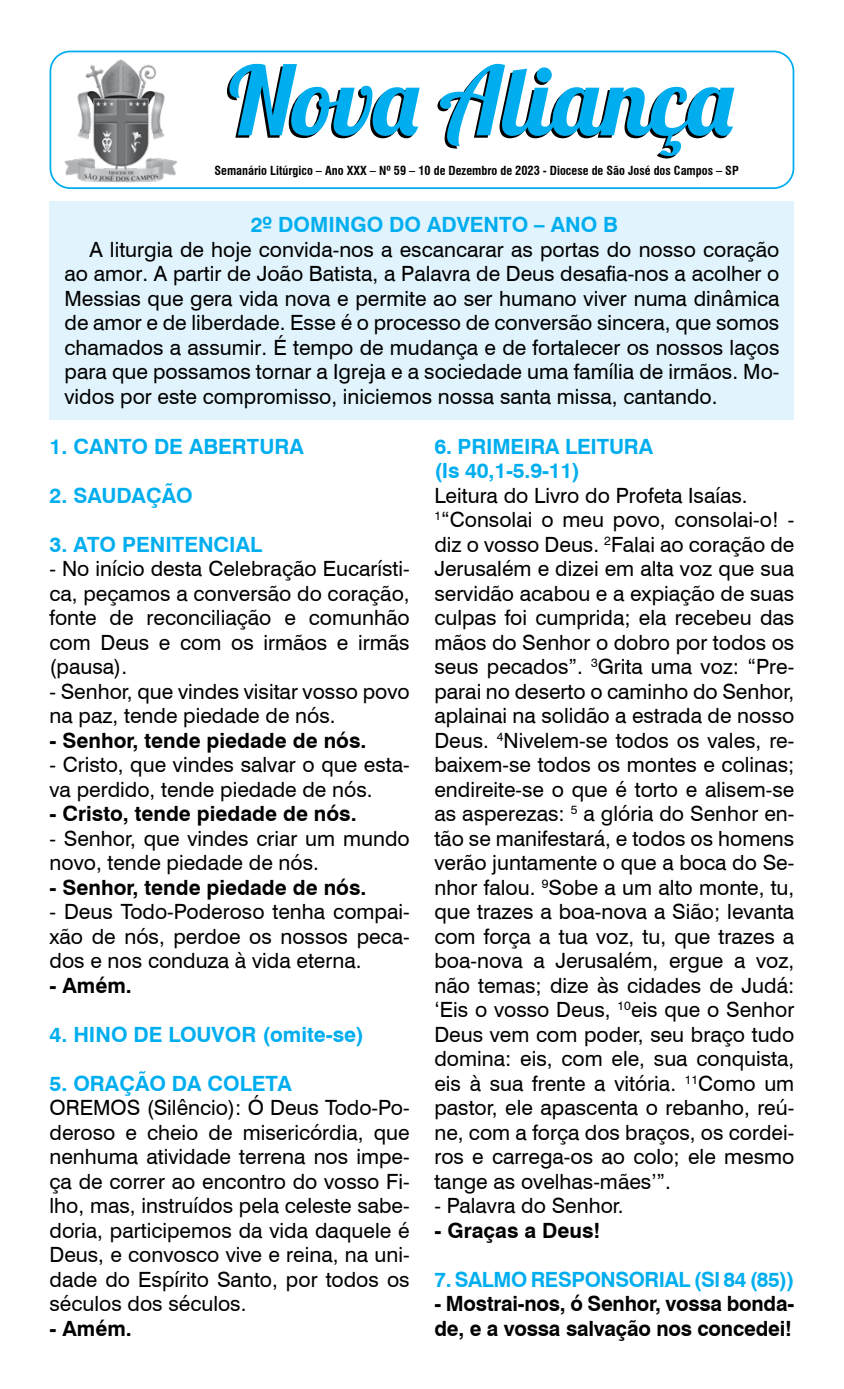
<style>
.page{position:relative;width:844px;height:1389px;background:#fff}
.page>*{position:absolute;margin:0;border:0;box-sizing:border-box;transform-origin:0 0}
.t1{font:95.2px "Lobster 1.4";color:#00aeef}
.t2{font:21px/24.5px "Swiss 721 BT";color:#000;text-align:justify}
.t3{font:700 21px/24.5px "Swiss 721 BT";color:#000}
.t4{font:700 21px/24.5px "Swiss 721 BT";color:#00aeef}
.t5{font:700 21px "Swiss 721 BT";letter-spacing:-.02em;color:#00aeef}
.t6{font:700 condensed 12.25px "Swiss 721 BT";color:#000}
</style>
<div class="page">
<div style="left:49px;top:51px;width:745px;height:138px;border:2px solid #00aeef;border-radius:20px"></div>
<img style="left:64px;top:60px;width:113px;height:122px">
<div style="left:50px;top:201px;width:744px;height:218px;background:#e1f4fd"></div>
<h1 class="t1" style="left:229px;top:40px;width:505px">Nova Aliança</h1>
<p class="t6" style="left:214px;top:163px;width:525px">Semanário Litúrgico – Ano XXX – Nº 59 – 10 de Dezembro de 2023 - Diocese de São José dos Campos – SP</p>
<p class="t4" style="left:250px;top:212px;width:369px">2º DOMINGO DO ADVENTO – ANO B</p>
<p class="t2" style="left:64px;top:237px;width:716px;text-indent:25px">A liturgia de hoje convida-nos a escancarar as portas do nosso coração ao amor. A partir de João Batista, a Palavra de Deus desafia-nos a acolher o Messias que gera vida nova e permite ao ser humano viver numa dinâmica de amor e de liberdade. Esse é o processo de conversão sincera, que somos chamados a assumir. É tempo de mudança e de fortalecer os nossos laços para que possamos tornar a Igreja e a sociedade uma família de irmãos. Mo&shy;vidos por este compromisso, iniciemos nossa santa missa, cantando.</p>
<p class="t4" style="left:49px;top:434px;width:256px">1. CANTO DE ABERTURA</p>
<p class="t4" style="left:49px;top:483px;width:145px">2. SAUDAÇÃO</p>
<p class="t4" style="left:49px;top:532px;width:214px">3. ATO PENITENCIAL</p>
<p class="t2" style="left:49px;top:556px;width:361px">- No início desta Celebração Eucarísti&shy;ca, peçamos a conversão do coração, fonte de reconciliação e comunhão com Deus e com os irmãos e irmãs (pausa).</p>
<p class="t2" style="left:49px;top:679px;width:361px">- Senhor, que vindes visitar vosso povo na paz, tende piedade de nós.</p>
<p class="t3" style="left:49px;top:728px;width:318px">- Senhor, tende piedade de nós.</p>
<p class="t2" style="left:49px;top:752px;width:361px">- Cristo, que vindes salvar o que esta&shy;va perdido, tende piedade de nós.</p>
<p class="t3" style="left:49px;top:801px;width:308px">- Cristo, tende piedade de nós.</p>
<p class="t2" style="left:49px;top:826px;width:361px">- Senhor, que vindes criar um mundo novo, tende piedade de nós.</p>
<p class="t3" style="left:49px;top:875px;width:318px">- Senhor, tende piedade de nós.</p>
<p class="t2" style="left:49px;top:899px;width:361px">- Deus Todo-Poderoso tenha compai&shy;xão de nós, perdoe os nossos peca&shy;dos e nos conduza à vida eterna.</p>
<p class="t3" style="left:49px;top:973px;width:84px">- Amém.</p>
<p class="t4" style="left:49px;top:1022px;width:316px">4. HINO DE LOUVOR (omite-se)</p>
<p class="t4" style="left:49px;top:1071px;width:244px">5. ORAÇÃO DA COLETA</p>
<p class="t2" style="left:49px;top:1095px;width:361px">OREMOS (Silêncio): Ó Deus Todo-Po&shy;deroso e cheio de misericórdia, que nenhuma atividade terrena nos impe&shy;ça de correr ao encontro do vosso Fi&shy;lho, mas, instruídos pela celeste sabe&shy;doria, participemos da vida daquele é Deus, e convosco vive e reina, na uni&shy;dade do Espírito Santo, por todos os séculos dos séculos.</p>
<p class="t3" style="left:49px;top:1316px;width:84px">- Amém.</p>
<p class="t4" style="left:434px;top:434px;width:220px">6. PRIMEIRA LEITURA (Is 40,1-5.9-11)</p>
<p class="t2" style="left:434px;top:483px;width:361px;text-align:left">Leitura do Livro do Profeta Isaías.<br><sup>1</sup>“Consolai o meu povo, consolai-o! - diz o vosso Deus. <sup>2</sup>Falai ao coração de Jerusalém e dizei em alta voz que sua servidão acabou e a expiação de suas culpas foi cumprida; ela recebeu das mãos do Senhor o dobro por todos os seus pecados”. <sup>3</sup>Grita uma voz: “Pre&shy;parai no deserto o caminho do Senhor, aplainai na solidão a estrada de nosso Deus. <sup>4</sup>Nivelem-se todos os vales, re&shy;baixem-se todos os montes e colinas; endireite-se o que é torto e alisem-se as asperezas: <sup>5</sup> a glória do Senhor en&shy;tão se manifestará, e todos os homens verão juntamente o que a boca do Se&shy;nhor falou. <sup>9</sup>Sobe a um alto monte, tu, que trazes a boa-nova a Sião; levanta com força a tua voz, tu, que trazes a boa-nova a Jerusalém, ergue a voz, não temas; dize às cidades de Judá: ‘Eis o vosso Deus, <sup>10</sup>eis que o Senhor Deus vem com poder, seu braço tudo domina: eis, com ele, sua conquista, eis à sua frente a vitória. <sup>11</sup>Como um pastor, ele apascenta o rebanho, reú&shy;ne, com a força dos braços, os cordei&shy;ros e carrega-os ao colo; ele mesmo tange as ovelhas-mães’”.</p>
<p class="t2" style="left:434px;top:1193px;width:191px">- Palavra do Senhor.</p>
<p class="t3" style="left:434px;top:1218px;width:167px">- Graças a Deus!</p>
<p class="t5" style="left:434px;top:1266px;width:361px">7. SALMO RESPONSORIAL (Sl 84 (85))</p>
<p class="t3" style="left:434px;top:1291px;width:361px">- Mostrai-nos, ó Senhor, vossa bonda&shy;de, e a vossa salvação nos concedei!</p>
</div>
